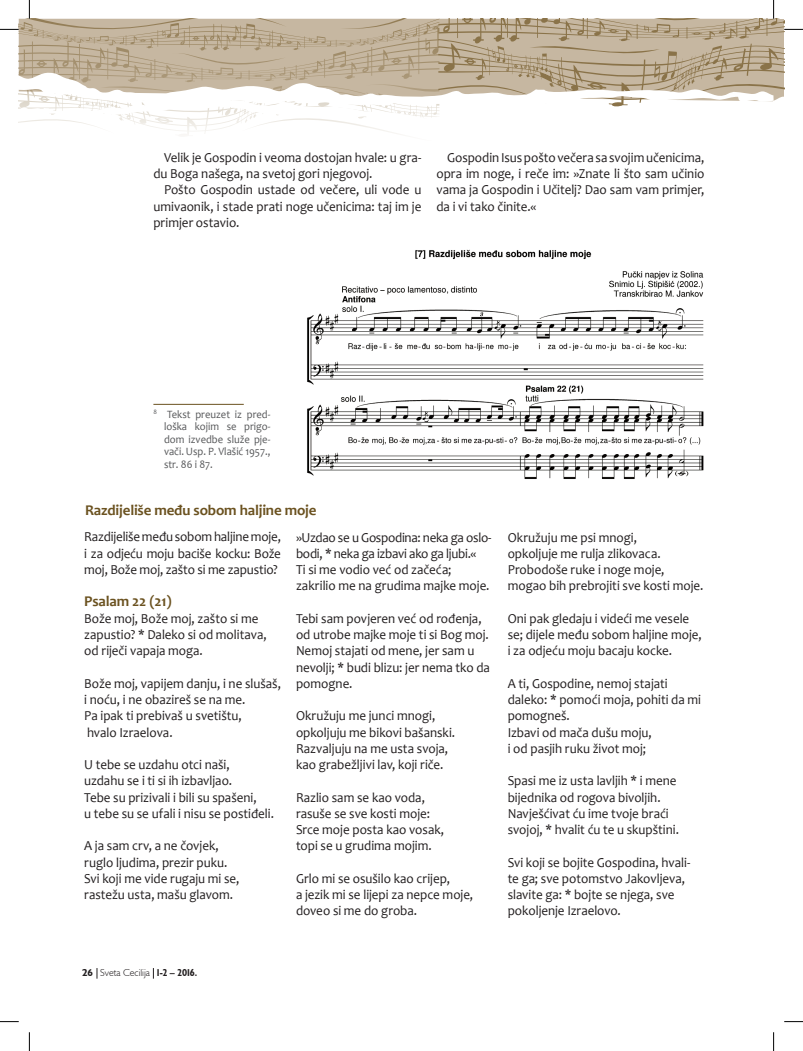
<style>
.page{position:relative;width:803px;height:1051px;background:#fff}
.page>*{position:absolute;margin:0;border:0;box-sizing:border-box;transform-origin:0 0}
.t1{font:700 15px "Candara";letter-spacing:-.01em;color:#6b5220}
.t2{font:13.75px/16.2px "Candara";color:#231f20;scale:.95 1}
.t3{font:13.75px/16.2px "Candara";letter-spacing:-.02em;color:#231f20;scale:.95 1}
.t4{font:11.25px/12.5px "Candara";color:#57585a;text-align:justify;scale:.94 1}
.t5{font:300 10px "Humanist 521 BT";color:#231f20}
.s1{font-weight:700}
.s2{font-weight:700;font-stretch:condensed}
</style>
<div class="page">
<img style="left:307px;top:249px;width:397px;height:230px">
<hr style="left:153px;top:404px;width:91px;height:1px;background:#6b5220">
<svg style="left:0;top:1021px;width:19px;height:1px"></svg>
<svg style="left:784px;top:1021px;width:19px;height:1px"></svg>
<svg style="left:29px;top:1032px;width:1px;height:19px"></svg>
<svg style="left:0;top:0;width:803px;height:135px"></svg>
<svg style="left:773px;top:1032px;width:1px;height:19px"></svg>
<p class="t2" style="left:153px;top:149px;width:284px;text-indent:11px">Velik je Gospodin i veoma dostojan hvale: u gra&shy;du Boga našega, na svetoj gori njegovoj.</p>
<p class="t2" style="left:153px;top:182px;width:284px;text-align:justify;text-indent:11px">Pošto Gospodin ustade od večere, uli vode u umivaonik, i stade prati noge učenicima: taj im je primjer ostavio.</p>
<p class="t2" style="left:436px;top:149px;width:284px;text-align:justify;text-indent:11px">Gospodin Isus pošto večera sa svojim učenicima, opra im noge, i reče im: »Znate li što sam učinio vama ja Gospodin i Učitelj? Dao sam vam primjer, da i vi tako činite.«</p>
<p class="t4" style="left:164px;top:408px;width:115px;text-indent:-11px"><sup>8</sup> Tekst preuzet iz pred&shy;loška kojim se prigo&shy;dom izvedbe služe pje&shy;vači. Usp. P. Vlašić 1957., str. 86 i 87.</p>
<p class="t1" style="left:85px;top:500px;width:233px">Razdijeliše među sobom haljine moje</p>
<p class="t2" style="left:84px;top:529px;width:209px;text-align:justify">Razdijeliše među sobom haljine moje, i za odjeću moju baciše kocku: Bože moj, Bože moj, zašto si me zapustio?</p>
<p class="t1" style="left:84px;top:592px;width:89px">Psalam 22 (21)</p>
<p class="t2" style="left:84px;top:610px;width:194px">Bože moj, Bože moj, zašto si me zapustio? * Daleko si od molitava, od riječi vapaja moga.</p>
<p class="t2" style="left:84px;top:675px;width:209px">Bože moj, vapijem danju, i ne slušaš, i noću, i ne obazireš se na me.<br>Pa ipak ti prebivaš u svetištu,<br>hvalo Izraelova.</p>
<p class="t2" style="left:84px;top:756px;width:201px">U tebe se uzdahu otci naši,<br>uzdahu se i ti si ih izbavljao.<br>Tebe su prizivali i bili su spašeni,<br>u tebe su se ufali i nisu se postiđeli.</p>
<p class="t2" style="left:84px;top:837px;width:165px">A ja sam crv, a ne čovjek, ruglo ljudima, prezir puku.<br>Svi koji me vide rugaju mi se, rastežu usta, mašu glavom.</p>
<p class="t3" style="left:296px;top:529px;width:207px">»Uzdao se u Gospodina: neka ga oslo&shy;bodi, * neka ga izbavi ako ga ljubi.«<br>Ti si me vodio već od začeća; zakrilio me na grudima majke moje.</p>
<p class="t2" style="left:296px;top:610px;width:206px">Tebi sam povjeren već od rođenja, od utrobe majke moje ti si Bog moj.<br>Nemoj stajati od mene, jer sam u nevolji; * budi blizu: jer nema tko da pomogne.</p>
<p class="t2" style="left:296px;top:708px;width:169px">Okružuju me junci mnogi, opkoljuju me bikovi bašanski.<br>Razvaljuju na me usta svoja, kao grabežljivi lav, koji riče.</p>
<p class="t2" style="left:296px;top:789px;width:158px">Razlio sam se kao voda, rasuše se sve kosti moje:<br>Srce moje posta kao vosak, topi se u grudima mojim.</p>
<p class="t2" style="left:296px;top:870px;width:188px">Grlo mi se osušilo kao crijep,<br>a jezik mi se lijepi za nepce moje, doveo si me do groba.</p>
<p class="t2" style="left:508px;top:529px;width:207px">Okružuju me psi mnogi,<br>opkoljuje me rulja zlikovaca.<br>Probodoše ruke i noge moje, mogao bih prebrojiti sve kosti moje.</p>
<p class="t2" style="left:508px;top:610px;width:206px">Oni pak gledaju i videći me vesele se; dijele među sobom haljine moje, i za odjeću moju bacaju kocke.</p>
<p class="t2" style="left:508px;top:675px;width:205px">A ti, Gospodine, nemoj stajati daleko: * pomoći moja, pohiti da mi pomogneš.<br>Izbavi od mača dušu moju,<br>i od pasjih ruku život moj;</p>
<p class="t2" style="left:508px;top:773px;width:182px">Spasi me iz usta lavljih * i mene bijednika od rogova bivoljih.<br>Navješćivat ću ime tvoje braći svojoj, * hvalit ću te u skupštini.</p>
<p class="t2" style="left:508px;top:854px;width:194px">Svi koji se bojite Gospodina, hvali&shy;te ga; sve potomstvo Jakovljeva, slavite ga: * bojte se njega, sve pokoljenje Izraelovo.</p>
<p class="t5" style="left:82px;top:966px;width:117px"><span class="s1">26</span> Sveta Cecilija <span class="s2">1-2 – 2016.</span></p>
</div>
